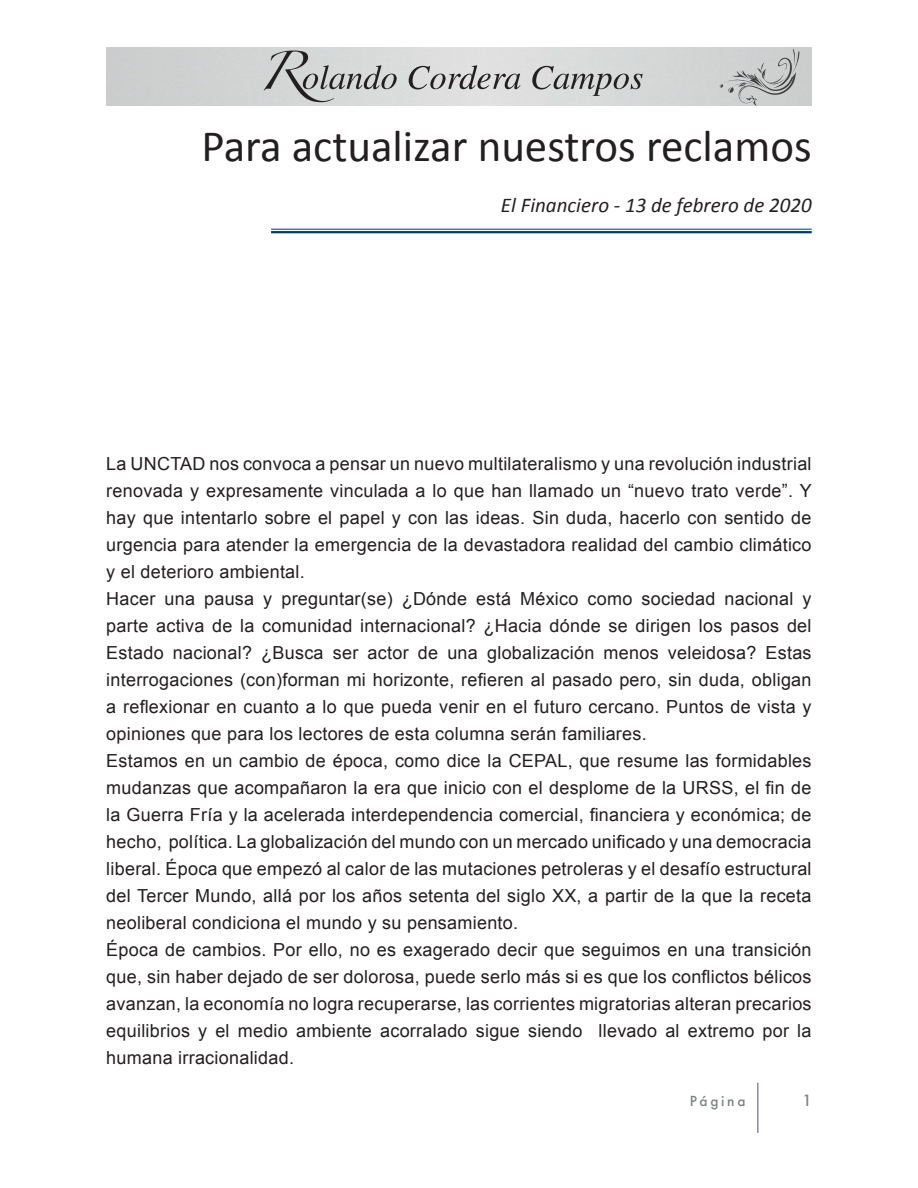
<style>
.page{position:relative;width:918px;height:1188px;background:#fff}
.page>*{position:absolute;margin:0;border:0;box-sizing:border-box;transform-origin:0 0}
.t1{font:45px "Calibri";color:#231f20}
.t2{font:italic 21px "Calibri";color:#231f20}
.t3{font:18px/27px "Arial";letter-spacing:.015em;color:#231f20;text-align:justify}
.t4{font:500 15px "Futura";color:#7e8182}
.t5{font:500 13.5px "Futura";letter-spacing:.2em;color:#7e8182}
</style>
<div class="page">
<svg style="left:264px;top:51px;width:133px;height:51px;background:#bbbcbc"></svg>
<svg style="left:409px;top:65px;width:112px;height:24px;background:#b4b3b3"></svg>
<svg style="left:532px;top:66px;width:111px;height:30px;background:#b7b7b7"></svg>
<svg style="left:719px;top:49px;width:80px;height:57px;background:#bfc0c1"></svg>
<hr style="left:757px;top:1083px;width:2px;height:50px;background:#848ba0">
<hr style="left:271px;top:229px;width:541px;height:1px;background:#013a7a">
<hr style="left:271px;top:231px;width:541px;height:2px;background:#013a7a">
<p class="t1" style="left:201px;top:118px;width:612px">Para actualizar nuestros reclamos</p>
<p class="t2" style="left:501px;top:190px;width:312px">El Financiero - 13 de febrero de 2020</p>
<p class="t3" style="left:106px;top:451px;width:707px">La UNCTAD nos convoca a pensar un nuevo multilateralismo y una revolución industrial renovada y expresamente vinculada a lo que han llamado un “nuevo trato verde”. Y hay que intentarlo sobre el papel y con las ideas. Sin duda, hacerlo con sentido de urgencia para atender la emergencia de la devastadora realidad del cambio climático y el deterioro ambiental.</p>
<p class="t3" style="left:106px;top:586px;width:707px">Hacer una pausa y preguntar(se) ¿Dónde está México como sociedad nacional y parte activa de la comunidad internacional? ¿Hacia dónde se dirigen los pasos del Estado nacional? ¿Busca ser actor de una globalización menos veleidosa? Estas interrogaciones (con)forman mi horizonte, refieren al pasado pero, sin duda, obligan a reflexionar en cuanto a lo que pueda venir en el futuro cercano. Puntos de vista y opiniones que para los lectores de esta columna serán familiares.</p>
<p class="t3" style="left:106px;top:748px;width:707px">Estamos en un cambio de época, como dice la CEPAL, que resume las formidables mudanzas que acompañaron la era que inicio con el desplome de la URSS, el fin de la Guerra Fría y la acelerada interdependencia comercial, financiera y económica; de hecho, política. La globalización del mundo con un mercado unificado y una democracia liberal. Época que empezó al calor de las mutaciones petroleras y el desafío estructural del Tercer Mundo, allá por los años setenta del siglo XX, a partir de la que la receta neoliberal condiciona el mundo y su pensamiento.</p>
<p class="t3" style="left:106px;top:937px;width:707px">Época de cambios. Por ello, no es exagerado decir que seguimos en una transición que, sin haber dejado de ser dolorosa, puede serlo más si es que los conflictos bélicos avanzan, la economía no logra recuperarse, las corrientes migratorias alteran precarios equilibrios y el medio ambiente acorralado sigue siendo llevado al extremo por la humana irracionalidad.</p>
<p class="t5" style="left:690px;top:1092px;width:57px">Página</p>
<p class="t4" style="left:802px;top:1091px;width:11px">1</p>
</div>
